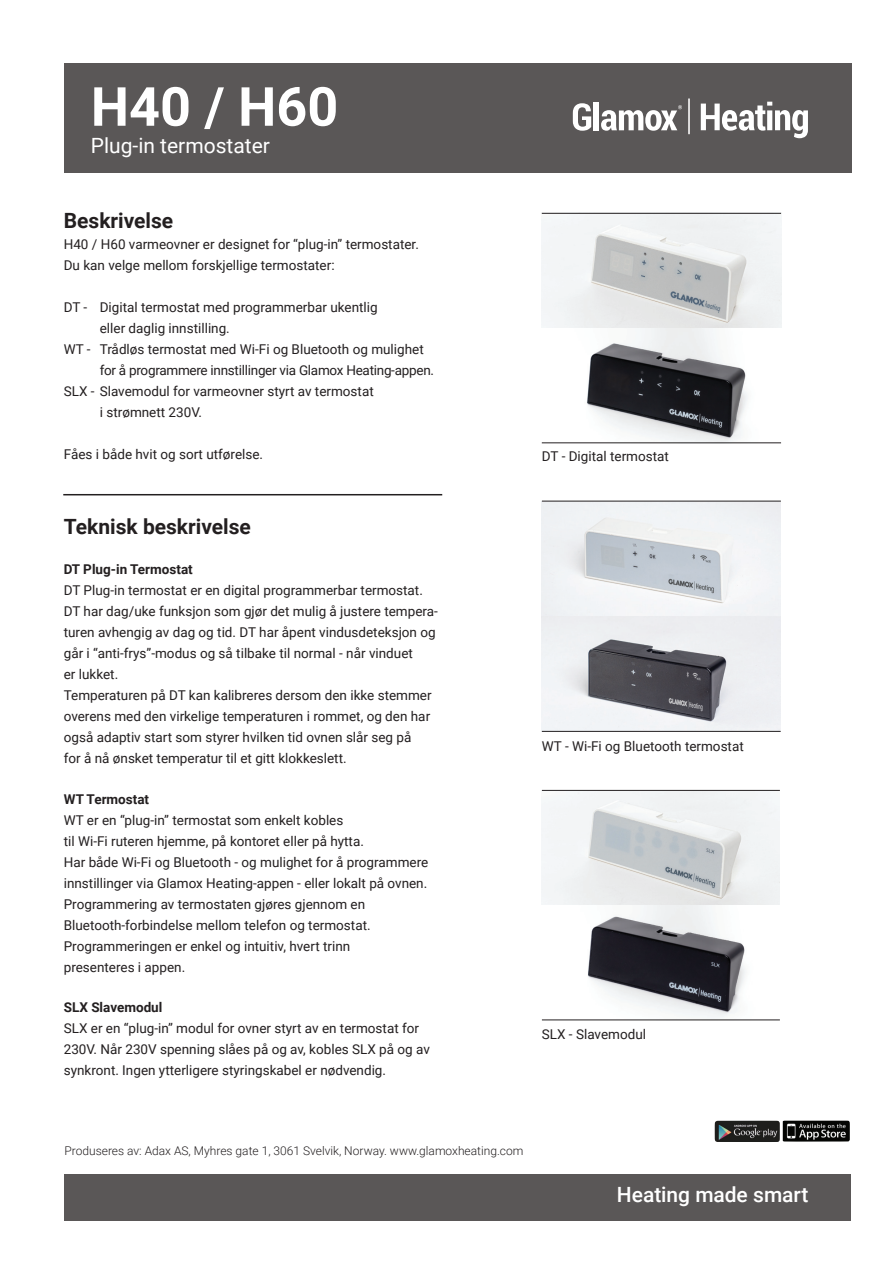
<style>
.page{position:relative;width:893px;height:1263px;background:#fff}
.page>*{position:absolute;margin:0;border:0;box-sizing:border-box;transform-origin:0 0}
.t1{font:700 54px "Roboto";color:#fff}
.t2{font:700 21px "Roboto";color:#231f20}
.t3{font:21px "Roboto";color:#fff}
.t4{font:500 21px "Roboto";color:#fff}
.t5{font:13.5px/21px "Roboto";color:#231f20}
.t6{font:13.5px "Roboto";letter-spacing:-.02em;color:#231f20}
.t7{font:700 13.5px "Roboto";color:#231f20}
.t8{font:300 12px "Roboto";color:#231f20}
</style>
<div class="page">
<div style="left:64px;top:64px;width:787px;height:109px;background:#5a5757"></div>
<hr style="left:688px;top:98px;width:2px;height:36px;background:#fff">
<svg style="left:701px;top:102px;width:107px;height:36px"></svg>
<svg style="left:573px;top:103px;width:18px;height:28px"></svg>
<div style="left:594px;top:102px;width:5px;height:28px;background:#fff"></div>
<svg style="left:601px;top:105px;width:81px;height:26px"></svg>
<hr style="left:63px;top:494px;width:379px;height:1px;background:#231f20">
<div style="left:64px;top:1174px;width:787px;height:46px;background:#5a5757"></div>
<img style="left:715px;top:1121px;width:65px;height:21px">
<img style="left:783px;top:1120px;width:67px;height:21px">
<img style="left:542px;top:502px;width:239px;height:229px">
<img style="left:542px;top:214px;width:239px;height:228px">
<img style="left:542px;top:791px;width:238px;height:228px">
<hr style="left:542px;top:213px;width:239px;height:1px;background:#231f20">
<hr style="left:542px;top:442px;width:239px;height:1px;background:#231f20">
<hr style="left:542px;top:501px;width:239px;height:1px;background:#231f20">
<hr style="left:542px;top:731px;width:239px;height:1px;background:#231f20">
<hr style="left:542px;top:790px;width:238px;height:1px;background:#231f20">
<hr style="left:542px;top:1019px;width:238px;height:1px;background:#231f20">
<h1 class="t1" style="left:91px;top:69px;width:249px">H40 / H60</h1>
<h2 class="t3" style="left:91px;top:131px;width:181px">Plug-in termostater</h2>
<h2 class="t2" style="left:64px;top:205px;width:111px">Beskrivelse</h2>
<p class="t5" style="left:64px;top:233px;width:357px">H40 / H60 varmeovner er designet for “plug-in” termostater.<br>Du kan velge mellom forskjellige termostater:</p>
<p class="t5" style="left:64px;top:296px;width:315px">DT - Digital termostat med programmerbar ukentlig</p>
<p class="t5" style="left:100px;top:317px;width:132px">eller daglig innstilling.</p>
<p class="t5" style="left:64px;top:338px;width:361px">WT - Trådløs termostat med Wi-Fi og Bluetooth og mulighet</p>
<p class="t6" style="left:100px;top:360px;width:336px">for å programmere innstillinger via Glamox Heating-appen.</p>
<p class="t5" style="left:64px;top:380px;width:311px">SLX - Slavemodul for varmeovner styrt av termostat</p>
<p class="t5" style="left:100px;top:401px;width:104px">i strømnett 230V.</p>
<p class="t5" style="left:64px;top:443px;width:201px">Fåes i både hvit og sort utførelse.</p>
<h2 class="t2" style="left:64px;top:511px;width:189px">Teknisk beskrivelse</h2>
<p class="t7" style="left:64px;top:560px;width:131px">DT Plug-in Termostat</p>
<p class="t5" style="left:64px;top:579px;width:376px">DT Plug-in termostat er en digital programmerbar termostat.<br>DT har dag/uke funksjon som gjør det mulig å justere tempera&shy;turen avhengig av dag og tid. DT har åpent vindusdeteksjon og går i “anti-frys”-modus og så tilbake til normal - når vinduet<br>er lukket.<br>Temperaturen på DT kan kalibreres dersom den ikke stemmer overens med den virkelige temperaturen i rommet, og den har også adaptiv start som styrer hvilken tid ovnen slår seg på<br>for å nå ønsket temperatur til et gitt klokkeslett.</p>
<p class="t7" style="left:64px;top:790px;width:87px">WT Termostat</p>
<p class="t5" style="left:64px;top:809px;width:366px">WT er en “plug-in” termostat som enkelt kobles<br>til Wi-Fi ruteren hjemme, på kontoret eller på hytta.<br>Har både Wi-Fi og Bluetooth - og mulighet for å programmere innstillinger via Glamox Heating-appen - eller lokalt på ovnen.<br>Programmering av termostaten gjøres gjennom en Bluetooth-forbindelse mellom telefon og termostat.<br>Programmeringen er enkel og intuitiv, hvert trinn<br>presenteres i appen.</p>
<p class="t7" style="left:64px;top:998px;width:100px">SLX Slavemodul</p>
<p class="t5" style="left:64px;top:1018px;width:368px">SLX er en “plug-in” modul for ovner styrt av en termostat for<br>230V. Når 230V spenning slåes på og av, kobles SLX på og av synkront. Ingen ytterligere styringskabel er nødvendig.</p>
<p class="t5" style="left:542px;top:445px;width:129px">DT - Digital termostat</p>
<p class="t5" style="left:542px;top:735px;width:203px">WT - Wi-Fi og Bluetooth termostat</p>
<p class="t5" style="left:542px;top:1023px;width:106px">SLX - Slavemodul</p>
<p class="t8" style="left:64px;top:1142px;width:461px">Produseres av: Adax AS, Myhres gate 1, 3061 Svelvik, Norway. www.glamoxheating.com</p>
<h2 class="t4" style="left:617px;top:1180px;width:193px">Heating made smart</h2>
</div>
